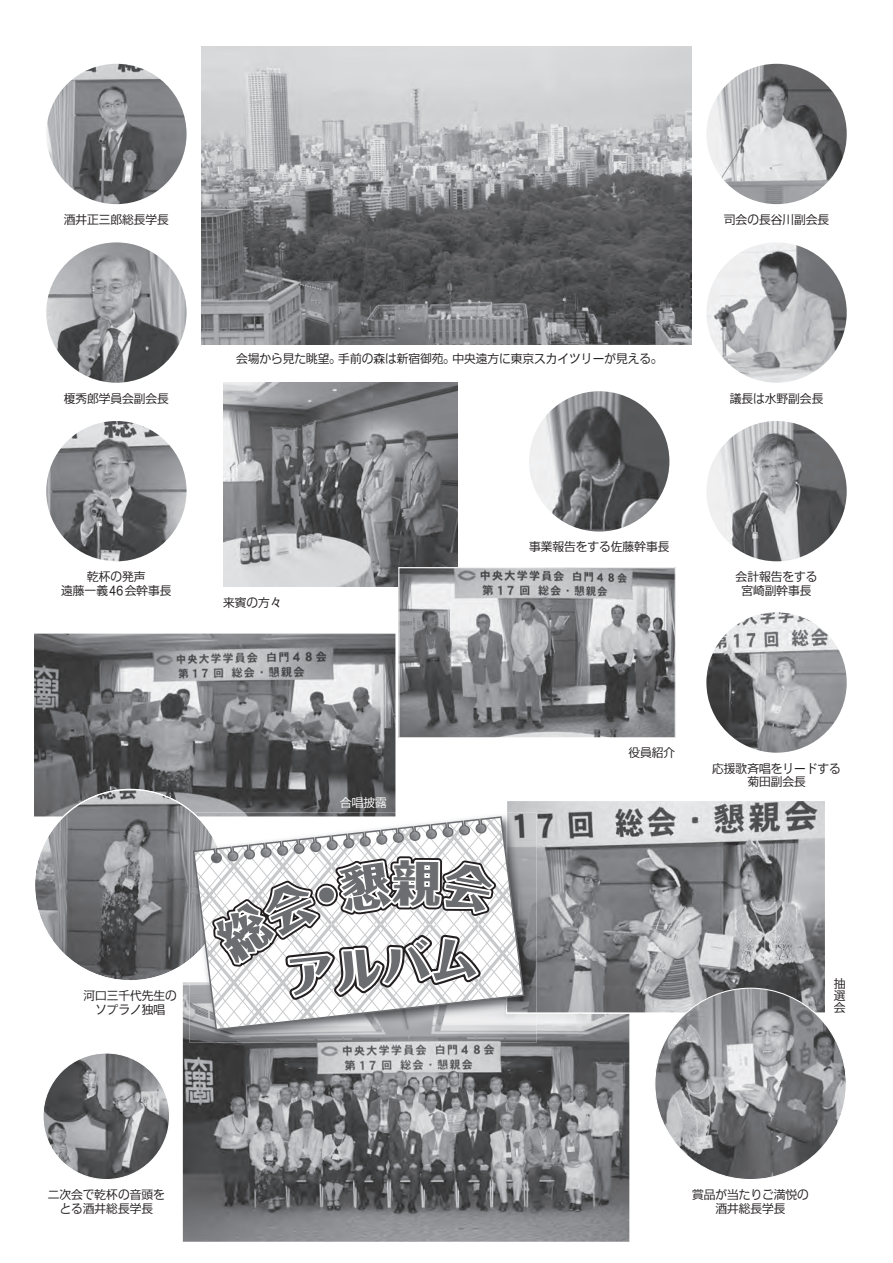
<style>
.page{position:relative;width:893px;height:1263px;background:#fff}
.page>*{position:absolute;margin:0;border:0;box-sizing:border-box;transform-origin:0 0}
.t1{font:800 47.85px "Folk Pro";color:#6c6d70}
.t2{font:300 11.7px/13.8px "M News G Pro";color:#231f20;text-align:center}
.t3{font:300 11.7px "M News G Pro";color:#fff}
</style>
<div class="page">
<img style="left:183px;top:1014px;width:446px;height:228px">
<img style="left:706px;top:64px;width:141px;height:140px;border-radius:70px">
<img style="left:46px;top:64px;width:141px;height:140px;border-radius:70px">
<img style="left:706px;top:242px;width:141px;height:141px;border-radius:70px">
<img style="left:46px;top:242px;width:141px;height:141px;border-radius:70px">
<img style="left:706px;top:421px;width:141px;height:140px;border-radius:70px">
<img style="left:46px;top:421px;width:141px;height:140px;border-radius:70px">
<img style="left:529px;top:391px;width:140px;height:140px;border-radius:70px">
<img style="left:706px;top:612px;width:141px;height:141px;border-radius:70px">
<img style="left:202px;top:47px;width:489px;height:297px">
<img style="left:223px;top:383px;width:234px;height:204px">
<svg style="left:398px;top:567px;width:278px;height:171px;background:#8f9093"></svg>
<svg style="left:524px;top:801px;width:301px;height:213px;background:#96979a"></svg>
<svg style="left:654px;top:988px;width:192px;height:191px"></svg>
<img style="left:34px;top:634px;width:361px;height:155px">
<svg style="left:43px;top:1053px;width:126px;height:126px"></svg>
<img style="left:189px;top:1029px;width:50px;height:14px">
<img style="left:338px;top:1014px;width:199px;height:29px">
<img style="left:239px;top:1030px;width:99px;height:13px">
<img style="left:524px;top:812px;width:13px;height:202px">
<svg style="left:34px;top:789px;width:490px;height:240px"></svg>
<p class="t2" style="left:64px;top:211px;width:107px">酒井正三郎総長学長</p>
<p class="t2" style="left:724px;top:211px;width:107px">司会の長谷川副会長</p>
<p class="t2" style="left:236px;top:350px;width:428px">会場から見た眺望。手前の森は新宿御苑。中央遠方に東京スカイツリーが見える。</p>
<p class="t2" style="left:64px;top:390px;width:107px">榎秀郎学員会副会長</p>
<p class="t2" style="left:730px;top:390px;width:95px">議長は水野副会長</p>
<p class="t2" style="left:61px;top:569px;width:112px">乾杯の発声<br>遠藤一義46会幹事長</p>
<p class="t2" style="left:223px;top:594px;width:60px">来賓の方々</p>
<p class="t2" style="left:83px;top:987px;width:95px">河口三千代先生のソプラノ独唱</p>
<p class="t2" style="left:48px;top:1186px;width:118px">二次会で乾杯の音頭をとる酒井総長学長</p>
<p class="t3" style="left:340px;top:793px;width:48px">合唱披露</p>
<h1 class="t1" style="left:392px;top:842px;width:49px">親</h1>
<p class="t2" style="left:529px;top:539px;width:142px">事業報告をする佐藤幹事長</p>
<p class="t2" style="left:736px;top:569px;width:83px">会計報告をする宮崎副幹事長</p>
<p class="t2" style="left:628px;top:744px;width:48px">役員紹介</p>
<p class="t2" style="left:712px;top:760px;width:130px">応援歌斉唱をリードする菊田副会長</p>
<p class="t2" style="left:834px;top:977px;width:13px;line-height:11.7px;text-align:justify">抽選会</p>
<p class="t2" style="left:692px;top:1186px;width:118px">賞品が当たりご満悦の酒井総長学長</p>
</div>
